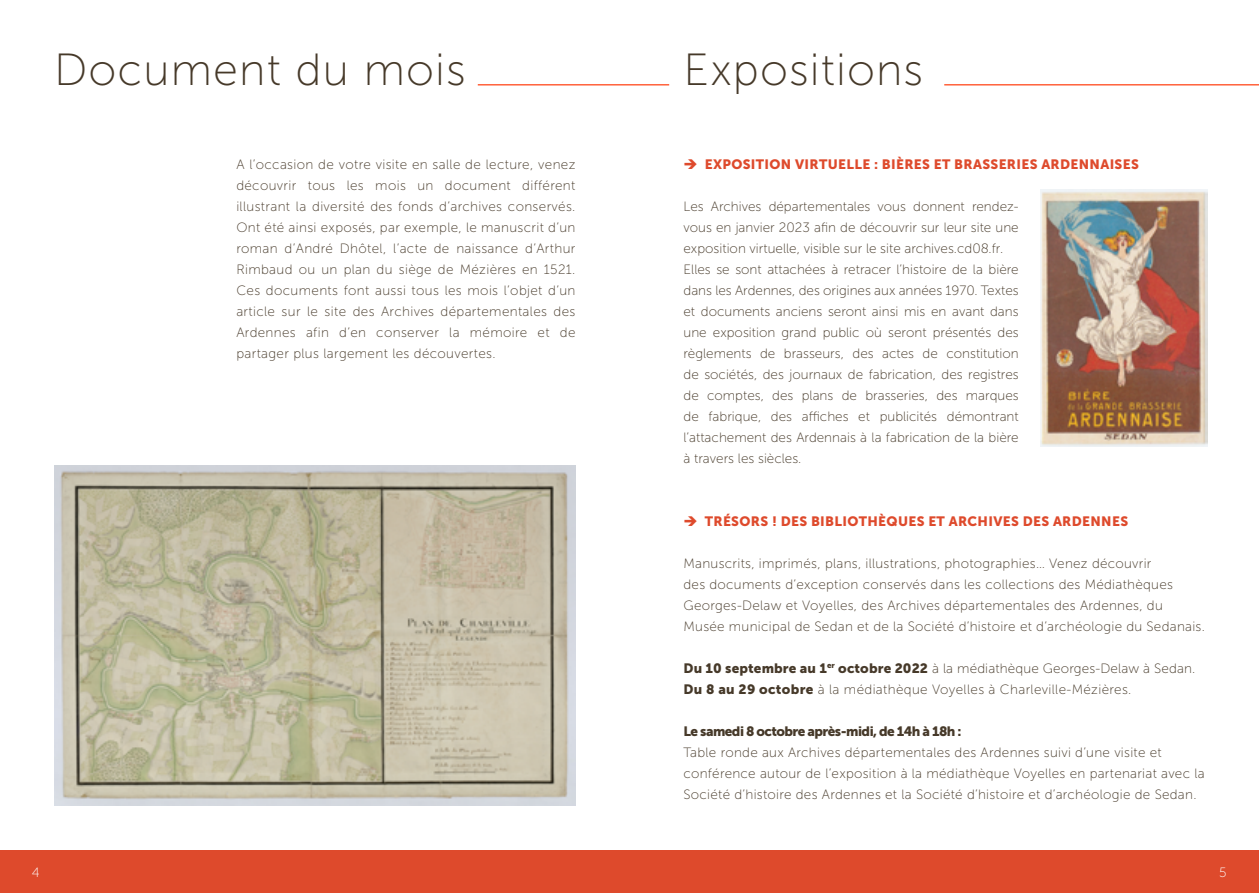
<style>
.page{position:relative;width:1259px;height:893px;background:#fff}
.page>*{position:absolute;margin:0;border:0;box-sizing:border-box;transform-origin:0 0}
.t1{font:45px "Museo Sans 100";letter-spacing:.025em;color:#463929}
.t2{font:13.5px/21px "Museo Sans 100";letter-spacing:.01em;color:#463929}
.t3{font:13.5px "Museo Sans 900";letter-spacing:.025em;color:#de4a2c}
.t4{font:13.5px "Museo Sans 900";letter-spacing:-.04em;color:#463929}
.t5{font:13.5px "Museo Sans 100";color:#fff}
.s1{font-family:"Museo Sans 900"}
</style>
<div class="page">
<div style="left:0;top:850px;width:1259px;height:43px;background:#de4a2c"></div>
<hr style="left:478px;top:84px;width:191px;height:2px;background:#ff623b">
<img style="left:54px;top:465px;width:521px;height:341px">
<hr style="left:944px;top:84px;width:315px;height:2px;background:#ff623b">
<img style="left:1040px;top:190px;width:167px;height:256px">
<h1 class="t1" style="left:54px;top:45px;width:413px">Document du mois</h1>
<p class="t2" style="left:236px;top:154px;width:341px;text-align:justify">A l’occasion de votre visite en salle de lecture, venez découvrir tous les mois un document différent illustrant la diversité des fonds d’archives conservés.<br>Ont été ainsi exposés, par exemple, le manuscrit d’un roman d’André Dhôtel, l’acte de naissance d’Arthur Rimbaud ou un plan du siège de Mézières en 1521.<br>Ces documents font aussi tous les mois l’objet d’un article sur le site des Archives départementales des Ardennes afin d’en conserver la mémoire et de partager plus largement les découvertes.</p>
<h1 class="t1" style="left:683px;top:45px;width:241px">Expositions</h1>
<p class="t3" style="left:705px;top:156px;width:435px">EXPOSITION VIRTUELLE : BIÈRES ET BRASSERIES ARDENNAISES</p>
<p class="t2" style="left:683px;top:196px;width:337px">Les Archives départementales vous donnent rendez&shy;vous en janvier 2023 afin de découvrir sur leur site une exposition virtuelle, visible sur le site archives.cd08.fr.<br>Elles se sont attachées à retracer l’histoire de la bière dans les Ardennes, des origines aux années 1970. Textes et documents anciens seront ainsi mis en avant dans une exposition grand public où seront présentés des règlements de brasseurs, des actes de constitution de sociétés, des journaux de fabrication, des registres de comptes, des plans de brasseries, des marques de fabrique, des affiches et publicités démontrant l’attachement des Ardennais à la fabrication de la bière à travers les siècles.</p>
<p class="t3" style="left:705px;top:513px;width:425px">TRÉSORS ! DES BIBLIOTHÈQUES ET ARCHIVES DES ARDENNES</p>
<p class="t2" style="left:683px;top:553px;width:523px">Manuscrits, imprimés, plans, illustrations, photographies… Venez découvrir<br>des documents d’exception conservés dans les collections des Médiathèques Georges-Delaw et Voyelles, des Archives départementales des Ardennes, du Musée municipal de Sedan et de la Société d’histoire et d’archéologie du Sedanais.</p>
<p class="t2" style="left:683px;top:658px;width:513px"><span class="s1">Du 10 septembre au 1</span><sup>er</sup> <span class="s1">octobre 2022</span> à la médiathèque Georges-Delaw à Sedan.<br><span class="s1">Du 8 au 29 octobre</span> à la médiathèque Voyelles à Charleville-Mézières.</p>
<p class="t4" style="left:683px;top:723px;width:279px">Le samedi 8 octobre après-midi, de 14h à 18h :</p>
<p class="t2" style="left:683px;top:742px;width:523px">Table ronde aux Archives départementales des Ardennes suivi d’une visite et conférence autour de l’exposition à la médiathèque Voyelles en partenariat avec la<br>Société d’histoire des Ardennes et la Société d’histoire et d’archéologie de Sedan.</p>
<p class="t5" style="left:32px;top:865px;width:9px">4</p>
<p class="t5" style="left:1219px;top:865px;width:9px">5</p>
</div>
